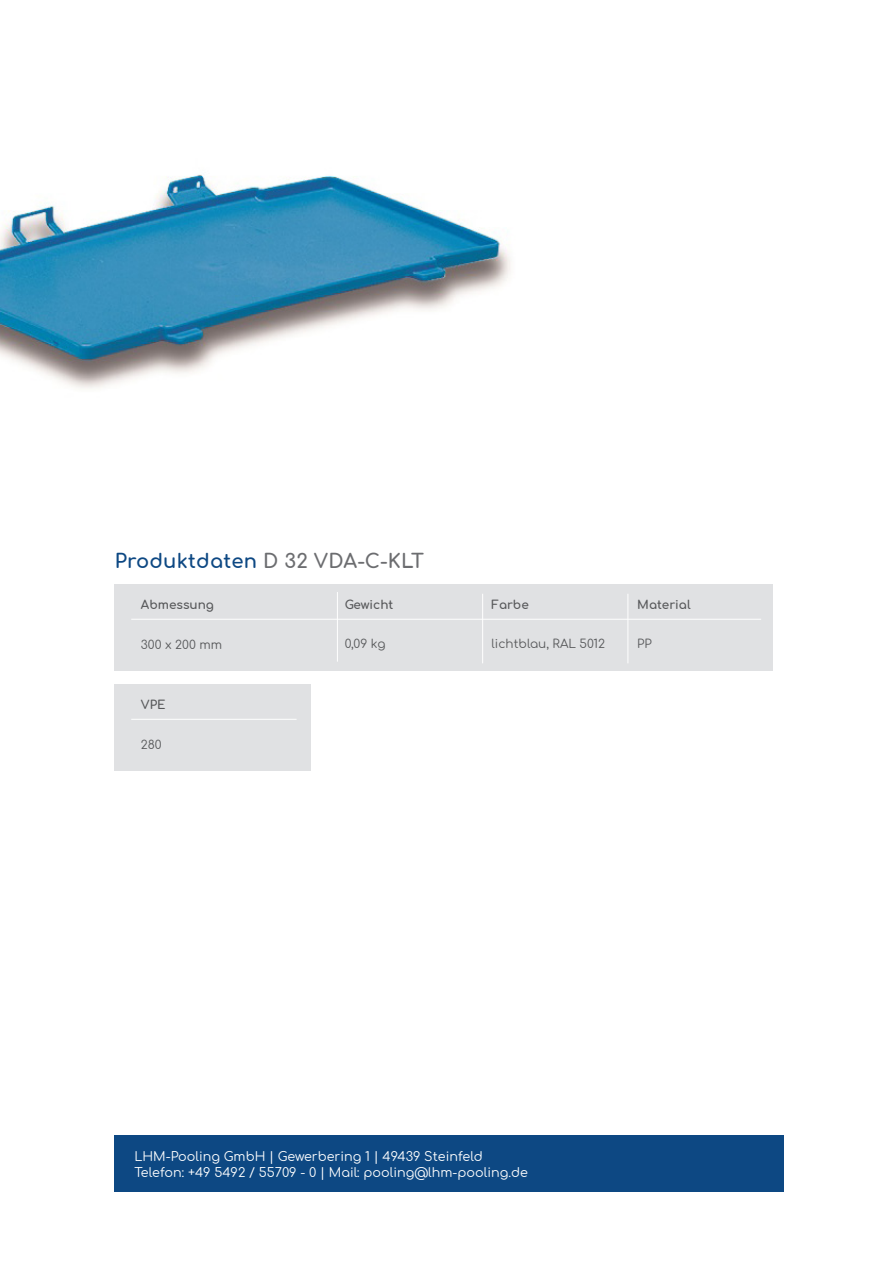
<style>
.page{position:relative;width:893px;height:1263px;background:#fff}
.page>*{position:absolute;margin:0;border:0;box-sizing:border-box;transform-origin:0 0}
.t1{font:700 19.5px "Comfortaa";letter-spacing:.01em;color:#0d4883}
.t2{font:12.75px/16.5px "Comfortaa";color:#fff}
.t3{font:12px "Comfortaa";color:#57585a}
.t4{font:700 12px "Comfortaa";color:#57585a}
.s1{color:#6c6d70}
</style>
<div class="page">
<img style="left:0;top:174px;width:510px;height:215px">
<div style="left:115px;top:585px;width:658px;height:86px;background:#e0e1e3"></div>
<hr style="left:131px;top:619px;width:630px;height:1px;background:#fff">
<hr style="left:337px;top:592px;width:1px;height:70px;background:#fff">
<hr style="left:628px;top:594px;width:1px;height:69px;background:#fff">
<hr style="left:482px;top:594px;width:1px;height:69px;background:#fff">
<div style="left:115px;top:685px;width:196px;height:86px;background:#e0e1e3"></div>
<hr style="left:131px;top:719px;width:166px;height:1px;background:#fff">
<div style="left:115px;top:1136px;width:669px;height:56px;background:#0d4883"></div>
<h1 class="t1" style="left:115px;top:543px;width:311px">Produktdaten <span class="s1">D 32 VDA-C-KLT</span></h1>
<p class="t4" style="left:141px;top:594px;width:75px">Abmessung</p>
<p class="t4" style="left:345px;top:594px;width:50px">Gewicht</p>
<p class="t4" style="left:492px;top:594px;width:39px">Farbe</p>
<p class="t4" style="left:637px;top:594px;width:55px">Material</p>
<p class="t3" style="left:141px;top:634px;width:83px">300 x 200 mm</p>
<p class="t3" style="left:345px;top:633px;width:42px">0,09 kg</p>
<p class="t3" style="left:492px;top:633px;width:115px">lichtblau, RAL 5012</p>
<p class="t3" style="left:637px;top:633px;width:16px">PP</p>
<p class="t4" style="left:141px;top:694px;width:26px">VPE</p>
<p class="t3" style="left:141px;top:734px;width:22px">280</p>
<p class="t2" style="left:134px;top:1146px;width:395px">LHM-Pooling GmbH | Gewerbering 1 | 49439 Steinfeld<br>Telefon: +49 5492 / 55709 - 0 | Mail: pooling@lhm-pooling.de</p>
</div>
